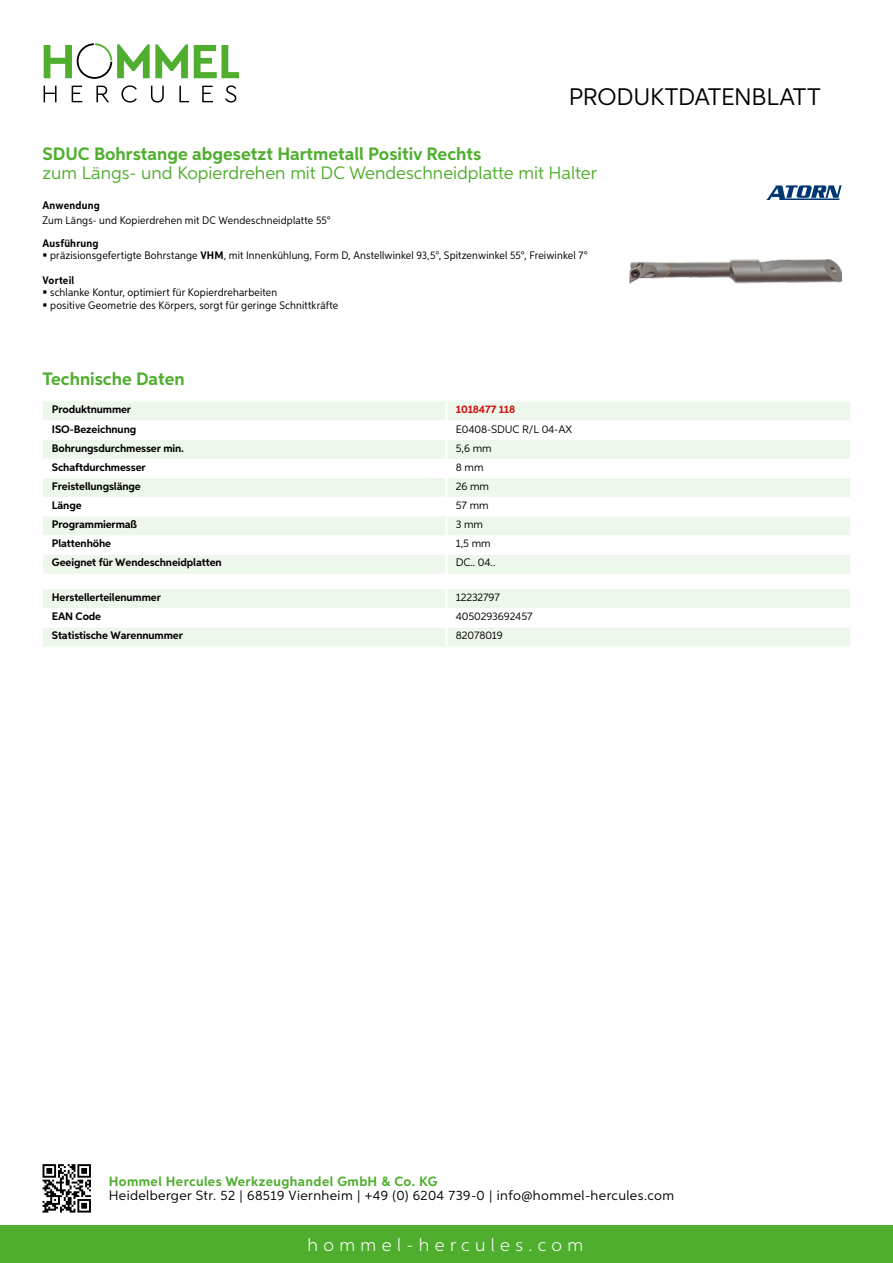
<style>
.page{position:relative;width:893px;height:1263px;background:#fff}
.page>*{position:absolute;margin:0;border:0;box-sizing:border-box;transform-origin:0 0}
.t1{font:24px "Aspira";letter-spacing:-.01em;color:#000}
.t2{font:700 18px "Aspira";color:#50ae2f}
.t3{font:18px "Aspira";color:#50ae2f}
.t4{font:300 18px "Aspira";letter-spacing:.3em;color:#fff}
.t5{font:13.5px "Aspira";letter-spacing:.03em;color:#000}
.t6{font:700 13.5px "Aspira";letter-spacing:.03em;color:#50ae2f}
.t7{font:10.95px/12.8px "Aspira Nar";letter-spacing:.015em;color:#000}
.t8{font:700 10.95px "Aspira";letter-spacing:-.01em;color:#000}
.t9{font:10.95px "Aspira";letter-spacing:-.01em;color:#000}
.t10{font:700 10.95px "Aspira Nar";letter-spacing:.02em;color:#000}
.t11{font:700 10.95px "Aspira";letter-spacing:-.01em;color:#cd1013}
.s1{font-weight:700}
</style>
<div class="page">
<div style="left:0;top:1226px;width:893px;height:37px;background:#50ae2f"></div>
<svg style="left:43px;top:1164px;width:48px;height:48px"></svg>
<svg style="left:194px;top:45px;width:45px;height:33px"></svg>
<svg style="left:44px;top:43px;width:144px;height:36px"></svg>
<svg style="left:44px;top:86px;width:13px;height:16px"></svg>
<svg style="left:72px;top:86px;width:10px;height:16px"></svg>
<svg style="left:96px;top:86px;width:13px;height:16px"></svg>
<svg style="left:121px;top:85px;width:16px;height:18px"></svg>
<svg style="left:151px;top:86px;width:13px;height:17px"></svg>
<svg style="left:179px;top:86px;width:10px;height:16px"></svg>
<svg style="left:202px;top:86px;width:11px;height:16px"></svg>
<svg style="left:225px;top:85px;width:11px;height:18px"></svg>
<div style="left:43px;top:401px;width:807px;height:173px;background:#eef7eb"></div>
<svg style="left:43px;top:421px;width:807px;height:134px"></svg>
<hr style="left:445px;top:401px;width:3px;height:20px;background:#fff">
<hr style="left:445px;top:421px;width:3px;height:19px;background:#fff">
<hr style="left:445px;top:440px;width:3px;height:19px;background:#fff">
<hr style="left:445px;top:459px;width:3px;height:19px;background:#fff">
<hr style="left:445px;top:478px;width:3px;height:19px;background:#fff">
<hr style="left:445px;top:497px;width:3px;height:19px;background:#fff">
<hr style="left:445px;top:516px;width:3px;height:19px;background:#fff">
<hr style="left:445px;top:535px;width:3px;height:20px;background:#fff">
<hr style="left:445px;top:555px;width:3px;height:19px;background:#fff">
<svg style="left:43px;top:589px;width:807px;height:57px"></svg>
<hr style="left:445px;top:627px;width:3px;height:19px;background:#fff">
<img style="left:629px;top:259px;width:213px;height:25px">
<svg style="left:766px;top:185px;width:76px;height:15px"></svg>
<h1 class="t1" style="left:569px;top:82px;width:253px">Produktdatenblatt</h1>
<h2 class="t2" style="left:43px;top:142px;width:440px">SDUC Bohrstange abgesetzt Hartmetall Positiv Rechts</h2>
<h2 class="t3" style="left:43px;top:162px;width:556px">zum Längs- und Kopierdrehen mit DC Wendeschneidplatte mit Halter</h2>
<p class="t10" style="left:43px;top:199px;width:59px">Anwendung</p>
<p class="t7" style="left:43px;top:214px;width:290px">Zum Längs- und Kopierdrehen mit DC Wendeschneidplatte 55°</p>
<p class="t7" style="left:50px;top:236px;width:539px;text-indent:-8px"><span class="s1">Ausführung<br></span>präzisionsgefertigte Bohrstange <span class="s1">VHM</span>, mit Innenkühlung, Form D, Anstellwinkel 93,5°, Spitzenwinkel 55°, Freiwinkel 7°</p>
<p class="t10" style="left:43px;top:273px;width:33px">Vorteil</p>
<p class="t7" style="left:50px;top:286px;width:290px">schlanke Kontur, optimiert für Kopierdreharbeiten<br>positive Geometrie des Körpers, sorgt für geringe Schnittkräfte</p>
<h2 class="t2" style="left:43px;top:367px;width:144px">Technische Daten</h2>
<p class="t8" style="left:52px;top:403px;width:81px">Produktnummer</p>
<p class="t11" style="left:456px;top:403px;width:61px">1018477 118</p>
<p class="t8" style="left:52px;top:422px;width:86px">ISO-Bezeichnung</p>
<p class="t9" style="left:456px;top:422px;width:118px">E0408-SDU C R/L 04-AX</p>
<p class="t8" style="left:52px;top:441px;width:134px">Bohrungsdurchmesser min.</p>
<p class="t9" style="left:456px;top:441px;width:37px">5,6 mm</p>
<p class="t8" style="left:52px;top:460px;width:95px">Schaftdurchmesser</p>
<p class="t9" style="left:456px;top:460px;width:29px">8 mm</p>
<p class="t8" style="left:52px;top:479px;width:90px">Freistellungslänge</p>
<p class="t9" style="left:456px;top:479px;width:35px">26 mm</p>
<p class="t8" style="left:52px;top:499px;width:31px">Länge</p>
<p class="t9" style="left:456px;top:499px;width:34px">57 mm</p>
<p class="t8" style="left:52px;top:518px;width:87px">Programmiermaß</p>
<p class="t9" style="left:456px;top:518px;width:29px">3 mm</p>
<p class="t8" style="left:52px;top:537px;width:61px">Plattenhöhe</p>
<p class="t9" style="left:456px;top:537px;width:36px">1,5 mm</p>
<p class="t8" style="left:52px;top:556px;width:171px">Geeignet für Wendeschneidplatten</p>
<p class="t9" style="left:456px;top:556px;width:41px">DC.. 04..</p>
<p class="t8" style="left:52px;top:590px;width:111px">Herstellerteilenummer</p>
<p class="t9" style="left:456px;top:591px;width:46px">12232797</p>
<p class="t8" style="left:52px;top:610px;width:51px">EAN Code</p>
<p class="t9" style="left:456px;top:610px;width:78px">4050293692457</p>
<p class="t8" style="left:52px;top:629px;width:132px">Statistische Warennummer</p>
<p class="t9" style="left:456px;top:629px;width:48px">82078019</p>
<p class="t6" style="left:109px;top:1172px;width:330px">Hommel Hercules Werkzeughandel GmbH &amp; Co. KG</p>
<p class="t5" style="left:109px;top:1187px;width:567px">Heidelberger Str. 52 | 68519 Viernheim | +49 (0) 6204 739-0 | info@hommel-hercules.com</p>
<h2 class="t4" style="left:307px;top:1234px;width:277px">hommel-hercules.com</h2>
</div>
